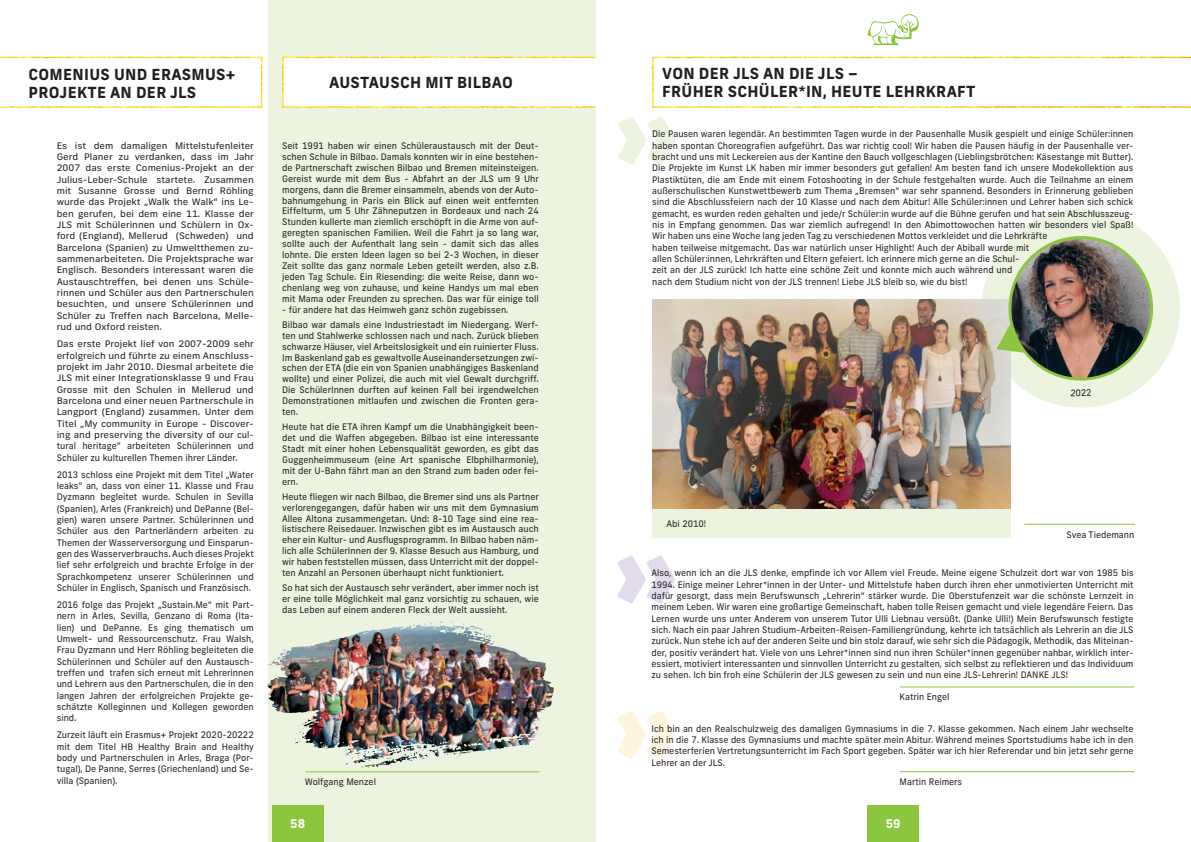
<style>
.page{position:relative;width:1191px;height:842px;background:#fff}
.page>*{position:absolute;margin:0;border:0;box-sizing:border-box;transform-origin:0 0}
.t1{font:700 15.2px/18.3px "Frank New";letter-spacing:.02em;color:#231f20}
.t2{font:700 12px "Frank New";color:#fff}
.t3{font:9px/11.3px "Frank New";color:#231f20;text-align:justify}
.t4{font:9px/11.3px "Frank New";color:#231f20;text-align:justify;scale:1.09 1}
</style>
<div class="page">
<svg style="left:618px;top:116px;width:57px;height:49px"></svg>
<div style="left:981px;top:209px;width:199px;height:198px;background:#ecf4e0;border-radius:50%"></div>
<div style="left:268px;top:0;width:327px;height:842px;background:#ecf4e0"></div>
<img style="left:0;top:57px;width:262px;height:51px">
<img style="left:282px;top:57px;width:313px;height:51px">
<hr style="left:305px;top:771px;width:234px;height:1px;background:#8bc63e">
<img style="left:267px;top:624px;width:287px;height:144px">
<img style="left:421px;top:621px;width:43px;height:4px">
<img style="left:652px;top:57px;width:539px;height:51px">
<img style="left:652px;top:299px;width:358px;height:210px">
<img style="left:1010px;top:237px;width:141px;height:142px;border-radius:71px">
<div style="left:1008px;top:236px;width:145px;height:145px;border:3px solid #8bc63e;border-radius:50%"></div>
<svg style="left:996px;top:324px;width:29px;height:29px"></svg>
<hr style="left:1024px;top:524px;width:111px;height:1px;background:#8bc63e">
<div style="left:652px;top:509px;width:358px;height:29px;background:#ecf4e0"></div>
<hr style="left:900px;top:687px;width:234px;height:1px;background:#8bc63e">
<svg style="left:617px;top:555px;width:58px;height:49px"></svg>
<hr style="left:900px;top:771px;width:234px;height:1px;background:#8bc63e">
<svg style="left:617px;top:711px;width:58px;height:48px"></svg>
<div style="left:867px;top:805px;width:51px;height:37px;background:#8bc63e"></div>
<svg style="left:867px;top:14px;width:51px;height:31px"></svg>
<div style="left:272px;top:805px;width:51px;height:37px;background:#8bc63e"></div>
<h1 class="t1" style="left:28px;top:65px;width:208px">COMENIUS UND ERASMUS+<br>PROJEKTE AN DER JLS</h1>
<p class="t4" style="left:57px;top:140px;width:182px">Es ist dem damaligen Mittelstufenleiter Gerd Planer zu verdanken, dass im Jahr 2007 das erste Comenius-Projekt an der Julius-Leber-Schule startete. Zusammen mit Susanne Grosse und Bernd Röhling wurde das Projekt „Walk the Walk“ ins Le&shy;ben gerufen, bei dem eine 11. Klasse der JLS mit Schülerinnen und Schülern in Ox&shy;ford (England), Mellerud (Schweden) und Barcelona (Spanien) zu Umweltthemen zu&shy;sammenarbeiteten. Die Projektsprache war Englisch. Besonders interessant waren die Austauschtreffen, bei denen uns Schüle&shy;rinnen und Schüler aus den Partnerschulen besuchten, und unsere Schülerinnen und Schüler zu Treffen nach Barcelona, Melle&shy;rud und Oxford reisten.</p>
<p class="t4" style="left:57px;top:338px;width:182px">Das erste Projekt lief von 2007-2009 sehr erfolgreich und führte zu einem Anschluss&shy;projekt im Jahr 2010. Diesmal arbeitete die JLS mit einer Integrationsklasse 9 und Frau Grosse mit den Schulen in Mellerud und Barcelona und einer neuen Partnerschule in Langport (England) zusammen. Unter dem Titel „My community in Europe - Discover&shy;ing and preserving the diversity of our cul&shy;tural heritage“ arbeiteten Schülerinnen und Schüler zu kulturellen Themen ihrer Länder.</p>
<p class="t3" style="left:57px;top:469px;width:199px">2013 schloss eine Projekt mit dem Titel „Water leaks“ an, dass von einer 11. Klasse und Frau Dyzmann begleitet wurde. Schulen in Sevilla (Spanien), Arles (Frankreich) und DePanne (Bel&shy;gien) waren unsere Partner. Schülerinnen und Schüler aus den Partnerländern arbeiten zu Themen der Wasserversorgung und Einsparun&shy;gen des Wasserverbrauchs. Auch dieses Projekt lief sehr erfolgreich und brachte Erfolge in der Sprachkompetenz unserer Schülerinnen und Schüler in Englisch, Spanisch und Französisch.</p>
<p class="t3" style="left:57px;top:599px;width:199px">2016 folge das Projekt „Sustain.Me“ mit Part&shy;nern in Arles, Sevilla, Genzano di Roma (Ita&shy;lien) und DePanne. Es ging thematisch um Umwelt- und Ressourcenschutz. Frau Walsh, Frau Dyzmann und Herr Röhling begleiteten die Schülerinnen und Schüler auf den Austausch&shy;treffen und trafen sich erneut mit Lehrerinnen und Lehrern aus den Partnerschulen, die in den langen Jahren der erfolgreichen Projekte ge&shy;schätzte Kolleginnen und Kollegen geworden sind.</p>
<p class="t3" style="left:57px;top:729px;width:199px">Zurzeit läuft ein Erasmus+ Projekt 2020-20222 mit dem Titel HB Healthy Brain and Healthy body und Partnerschulen in Arles, Braga (Por&shy;tugal), De Panne, Serres (Griechenland) und Se&shy;villa (Spanien).</p>
<h1 class="t1" style="left:329px;top:73px;width:185px">AUSTAUSCH MIT BILBAO</h1>
<p class="t3" style="left:282px;top:140px;width:258px;line-height:10.9px">Seit 1991 haben wir einen Schüleraustausch mit der Deut&shy;schen Schule in Bilbao. Damals konnten wir in eine bestehen&shy;de Partnerschaft zwischen Bilbao und Bremen miteinsteigen.<br>Gereist wurde mit dem Bus - Abfahrt an der JLS um 9 Uhr morgens, dann die Bremer einsammeln, abends von der Auto&shy;bahnumgehung in Paris ein Blick auf einen weit entfernten Eiffelturm, um 5 Uhr Zähneputzen in Bordeaux und nach 24<br>Stunden kullerte man ziemlich erschöpft in die Arme von auf&shy;geregten spanischen Familien. Weil die Fahrt ja so lang war, sollte auch der Aufenthalt lang sein - damit sich das alles lohnte. Die ersten Ideen lagen so bei 2-3 Wochen, in dieser Zeit sollte das ganz normale Leben geteilt werden, also z.B. jeden Tag Schule. Ein Riesending: die weite Reise, dann wo&shy;chenlang weg von zuhause, und keine Handys um mal eben mit Mama oder Freunden zu sprechen. Das war für einige toll</p>
<p class="t3" style="left:282px;top:302px;width:258px;line-height:14.9px">- für andere hat das Heimweh ganz schön zugebissen.<br>Bilbao war damals eine Industriestadt im Niedergang. Werf-</p>
<p class="t3" style="left:282px;top:330px;width:258px;line-height:10.9px">ten und Stahlwerke schlossen nach und nach. Zurück blieben schwarze Häuser, viel Arbeitslosigkeit und ein ruinierter Fluss.<br>Im Baskenland gab es gewaltvolle Auseinandersetzungen zwi&shy;schen der ETA (die ein von Spanien unabhängiges Baskenland wollte) und einer Polizei, die auch mit viel Gewalt durchgriff.<br>Die SchülerInnen durften auf keinen Fall bei irgendwelchen Demonstrationen mitlaufen und zwischen die Fronten gera&shy;ten.</p>
<p class="t3" style="left:282px;top:421px;width:258px;line-height:10.9px">Heute hat die ETA ihren Kampf um die Unabhängigkeit been&shy;det und die Waffen abgegeben. Bilbao ist eine interessante Stadt mit einer hohen Lebensqualität geworden, es gibt das Guggenheimmuseum (eine Art spanische Elbphilharmonie), mit der U-Bahn fährt man an den Strand zum baden oder fei&shy;ern.</p>
<p class="t3" style="left:282px;top:491px;width:258px;line-height:10.9px">Heute fliegen wir nach Bilbao, die Bremer sind uns als Partner verlorengegangen, dafür haben wir uns mit dem Gymnasium Allee Altona zusammengetan. Und: 8-10 Tage sind eine rea&shy;listischere Reisedauer. Inzwischen gibt es im Austausch auch eher ein Kultur- und Ausflugsprogramm. In Bilbao haben näm&shy;lich alle SchülerInnen der 9. Klasse Besuch aus Hamburg, und wir haben feststellen müssen, dass Unterricht mit der doppel&shy;ten Anzahl an Personen überhaupt nicht funktioniert.</p>
<p class="t3" style="left:282px;top:582px;width:258px;line-height:10.9px">So hat sich der Austausch sehr verändert, aber immer noch ist er eine tolle Möglichkeit mal ganz vorsichtig zu schauen, wie das Leben auf einem anderen Fleck der Welt aussieht.</p>
<p class="t3" style="left:305px;top:776px;width:73px">Wolfgang Menzel</p>
<h1 class="t1" style="left:662px;top:64px;width:315px">VON DER JLS AN DIE JLS –<br>FRÜHER SCHÜLER*IN, HEUTE LEHRKRAFT</h1>
<p class="t3" style="left:652px;top:128px;width:483px;text-align:left">Die Pausen waren legendär. An bestimmten Tagen wurde in der Pausenhalle Musik gespielt und einige Schüler:innen haben spontan Choreografien aufgeführt. Das war richtig cool! Wir haben die Pausen häufig in der Pausenhalle ver&shy;bracht und uns mit Leckereien aus der Kantine den Bauch vollgeschlagen (Lieblingsbrötchen: Käsestange mit Butter).<br>Die Projekte im Kunst LK haben mir immer besonders gut gefallen! Am besten fand ich unsere Modekollektion aus Plastiktüten, die am Ende mit einem Fotoshooting in der Schule festgehalten wurde. Auch die Teilnahme an einem außerschulischen Kunstwettbewerb zum Thema „Bremsen“ war sehr spannend. Besonders in Erinnerung geblieben sind die Abschlussfeiern nach der 10 Klasse und nach dem Abitur! Alle Schüler:innen und Lehrer haben sich schick gemacht, es wurden reden gehalten und jede/r Schüler:in wurde auf die Bühne gerufen und hat sein Abschlusszeug&shy;nis in Empfang genommen. Das war ziemlich aufregend! In den Abimottowochen hatten wir besonders viel Spaß!<br>Wir haben uns eine Woche lang jeden Tag zu verschiedenen Mottos verkleidet und die Lehrkräfte<br>haben teilweise mitgemacht. Das war natürlich unser Highlight! Auch der Abiball wurde mit<br>allen Schüler:innen, Lehrkräften und Eltern gefeiert. Ich erinnere mich gerne an die Schul-<br>zeit an der JLS zurück! Ich hatte eine schöne Zeit und konnte mich auch während und<br>nach dem Studium nicht von der JLS trennen! Liebe JLS bleib so, wie du bist!</p>
<p class="t3" style="left:666px;top:518px;width:41px">Abi 2010!</p>
<p class="t3" style="left:1066px;top:529px;width:69px">Svea Tiedemann</p>
<p class="t3" style="left:651px;top:567px;width:483px">Also, wenn ich an die JLS denke, empfinde ich vor Allem viel Freude. Meine eigene Schulzeit dort war von 1985 bis 1994. Einige meiner Lehrer*innen in der Unter- und Mittelstufe haben durch ihren eher unmotivierten Unterricht mit dafür gesorgt, dass mein Berufswunsch „Lehrerin“ stärker wurde. Die Oberstufenzeit war die schönste Lernzeit in meinem Leben. Wir waren eine großartige Gemeinschaft, haben tolle Reisen gemacht und viele legendäre Feiern. Das Lernen wurde uns unter Anderem von unserem Tutor Ulli Liebnau versüßt. (Danke Ulli!) Mein Berufswunsch festigte sich. Nach ein paar Jahren Studium-Arbeiten-Reisen-Familiengründung, kehrte ich tatsächlich als Lehrerin an die JLS zurück. Nun stehe ich auf der anderen Seite und bin stolz darauf, wie sehr sich die Pädagogik, Methodik, das Miteinan&shy;der, positiv verändert hat. Viele von uns Lehrer*innen sind nun ihren Schüler*innen gegenüber nahbar, wirklich inter&shy;essiert, motiviert interessanten und sinnvollen Unterricht zu gestalten, sich selbst zu reflektieren und das Individuum zu sehen. Ich bin froh eine Schülerin der JLS gewesen zu sein und nun eine JLS-Lehrerin! DANKE JLS!</p>
<p class="t3" style="left:899px;top:691px;width:51px">Katrin Engel</p>
<p class="t3" style="left:651px;top:723px;width:483px">Ich bin an den Realschulzweig des damaligen Gymnasiums in die 7. Klasse gekommen. Nach einem Jahr wechselte ich in die 7. Klasse des Gymnasiums und machte später mein Abitur. Während meines Sportstudiums habe ich in den Semesterferien Vertretungsunterricht im Fach Sport gegeben. Später war ich hier Referendar und bin jetzt sehr gerne Lehrer an der JLS.</p>
<p class="t3" style="left:899px;top:776px;width:64px">Martin Reimers</p>
<h2 class="t2" style="left:290px;top:815px;width:16px">58</h2>
<h2 class="t2" style="left:885px;top:815px;width:16px">59</h2>
</div>
